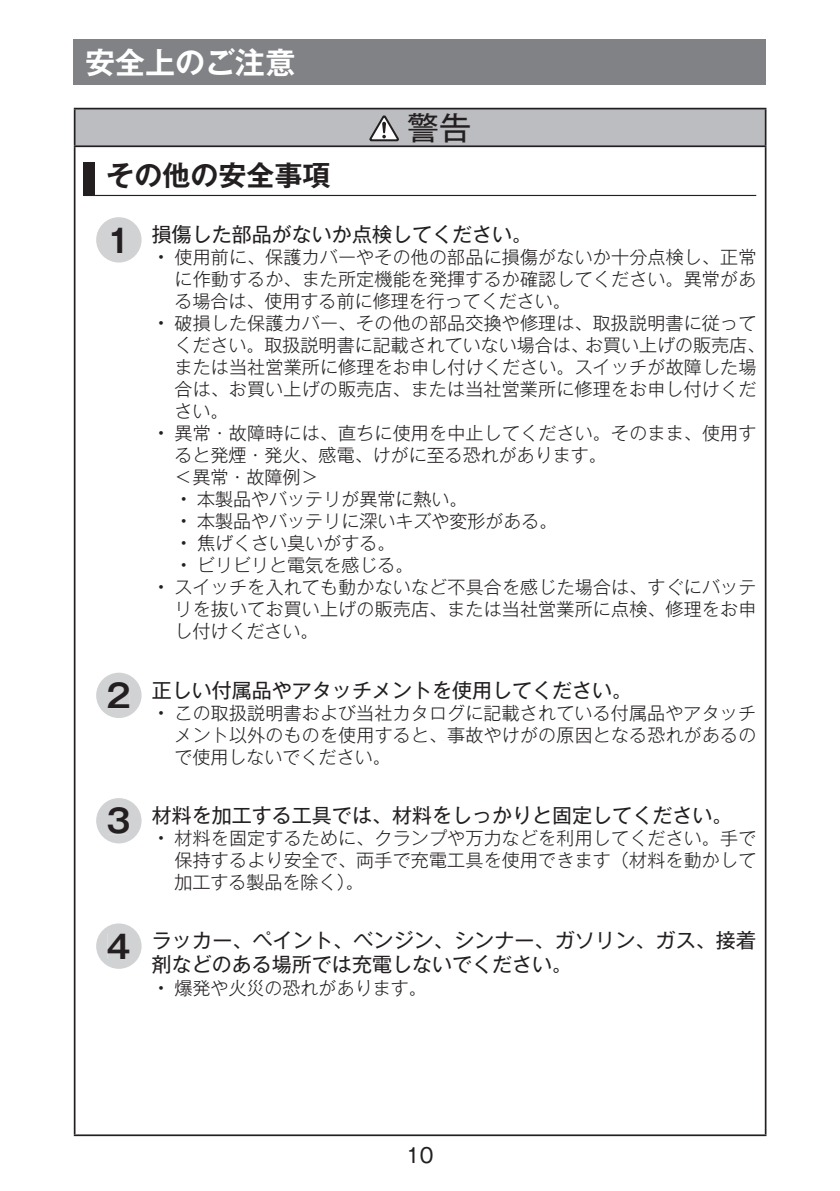
<style>
.page{position:relative;width:840px;height:1191px;background:#fff}
.page>*{position:absolute;margin:0;border:0;box-sizing:border-box;transform-origin:0 0}
.t1{font:700 32px "Gothic MB101 Pro De";color:#231f20}
.t2{font:32px "Gothic MB101 Pro";color:#231f20}
.t3{font:700 30px "Gothic MB101 Pro De";color:#fff}
.t4{font:700 28px "Gothic MB101 Pro De";color:#231f20}
.t5{font:20px/24px "Gothic MB101 Pro";color:#231f20}
.t6{font:300 18px/22px "Gothic MB101 Pro";letter-spacing:.01em;color:#231f20;text-align:justify}
.s1{font-weight:500}
</style>
<div class="page">
<div style="left:75px;top:109px;width:690px;height:37px;background:#bcbdc0"></div>
<hr style="left:74px;top:145px;width:692px;height:2px;background:#231f20">
<hr style="left:74px;top:147px;width:1px;height:987px;background:#231f20">
<hr style="left:764px;top:147px;width:2px;height:987px;background:#231f20">
<hr style="left:74px;top:1134px;width:692px;height:2px;background:#231f20">
<hr style="left:74px;top:108px;width:692px;height:1px;background:#231f20">
<hr style="left:74px;top:109px;width:1px;height:36px;background:#231f20">
<hr style="left:764px;top:109px;width:2px;height:36px;background:#231f20">
<svg style="left:369px;top:115px;width:30px;height:26px"></svg>
<div style="left:74px;top:40px;width:691px;height:45px;background:#808285"></div>
<div style="left:84px;top:162px;width:11px;height:33px;background:#231f20"></div>
<hr style="left:95px;top:195px;width:660px;height:1px;background:#231f20">
<svg style="left:96px;top:217px;width:45px;height:45px"></svg>
<div style="left:112px;top:227px;width:10px;height:25px;background:#d1d2d4"></div>
<svg style="left:96px;top:672px;width:45px;height:46px"></svg>
<div style="left:108px;top:682px;width:21px;height:26px;background:#d1d2d4"></div>
<svg style="left:96px;top:798px;width:45px;height:45px"></svg>
<div style="left:108px;top:807px;width:21px;height:27px;background:#d1d2d4"></div>
<svg style="left:96px;top:923px;width:45px;height:45px"></svg>
<div style="left:108px;top:933px;width:21px;height:25px;background:#d1d2d4"></div>
<h2 class="t3" style="left:85px;top:37px;width:211px">安全上のご注意</h2>
<h1 class="t2" style="left:407px;top:101px;width:65px">警告</h1>
<h3 class="t4" style="left:106px;top:152px;width:225px">その他の安全事項</h3>
<p class="t5" style="left:152px;top:220px;width:382px">損傷した部品がないか点検してください。</p>
<p class="t6" style="left:174px;top:244px;width:583px;text-indent:-17px"><span class="s1">•</span> 使用前に、保護カバーやその他の部品に損傷がないか十分点検し、正常に作動するか、また所定機能を発揮するか確認してください。異常がある場合は、使用する前に修理を行ってください。</p>
<p class="t6" style="left:174px;top:310px;width:592px;text-align:left;text-indent:-17px"><span class="s1">•</span> 破損した保護カバー、その他の部品交換や修理は、取扱説明書に従ってください。取扱説明書に記載されていない場合は、お買い上げの販売店、または当社営業所に修理をお申し付けください。スイッチが故障した場合は、お買い上げの販売店、または当社営業所に修理をお申し付けください。</p>
<p class="t6" style="left:174px;top:420px;width:583px;text-align:left;text-indent:-17px"><span class="s1">•</span> 異常・故障時には、直ちに使用を中止してください。そのまま、使用すると発煙・発火、感電、けがに至る恐れがあります。<br>＜異常・故障例＞</p>
<p class="t6" style="left:180px;top:486px;width:289px"><span class="s1">•</span> 本製品やバッテリが異常に熱い。</p>
<p class="t6" style="left:180px;top:508px;width:379px"><span class="s1">•</span> 本製品やバッテリに深いキズや変形がある。</p>
<p class="t6" style="left:180px;top:530px;width:217px"><span class="s1">•</span> 焦げくさい臭いがする。</p>
<p class="t6" style="left:180px;top:552px;width:235px"><span class="s1">•</span> ビリビリと電気を感じる。</p>
<p class="t6" style="left:174px;top:574px;width:583px;text-indent:-17px"><span class="s1">•</span> スイッチを入れても動かないなど不具合を感じた場合は、すぐにバッテリを抜いてお買い上げの販売店、または当社営業所に点検、修理をお申し付けください。</p>
<h1 class="t1" style="left:106px;top:214px;width:26px">.</h1>
<h1 class="t1" style="left:106px;top:669px;width:26px">.</h1>
<h1 class="t1" style="left:106px;top:794px;width:26px">.</h1>
<h1 class="t1" style="left:106px;top:920px;width:26px">.</h1>
<p class="t5" style="left:152px;top:675px;width:482px">正しい付属品やアタッチメントを使用してください。</p>
<p class="t6" style="left:174px;top:699px;width:583px;text-indent:-17px"><span class="s1">•</span> この取扱説明書および当社カタログに記載されている付属品やアタッチメント以外のものを使用すると、事故やけがの原因となる恐れがあるので使用しないでください。</p>
<p class="t5" style="left:152px;top:800px;width:582px">材料を加工する工具では、材料をしっかりと固定してください。</p>
<p class="t6" style="left:174px;top:824px;width:583px;text-indent:-17px"><span class="s1">•</span> 材料を固定するために、クランプや万力などを利用してください。手で保持するより安全で、両手で充電工具を使用できます（材料を動かして加工する製品を除く）。</p>
<p class="t5" style="left:152px;top:926px;width:605px">ラッカー、ペイント、ベンジン、シンナー、ガソリン、ガス、接着剤などのある場所では充電しないでください。</p>
<p class="t6" style="left:157px;top:974px;width:271px"><span class="s1">•</span> 爆発や火災の恐れがあります。</p>
<p class="t5" style="left:406px;top:1140px;width:29px">10</p>
</div>
